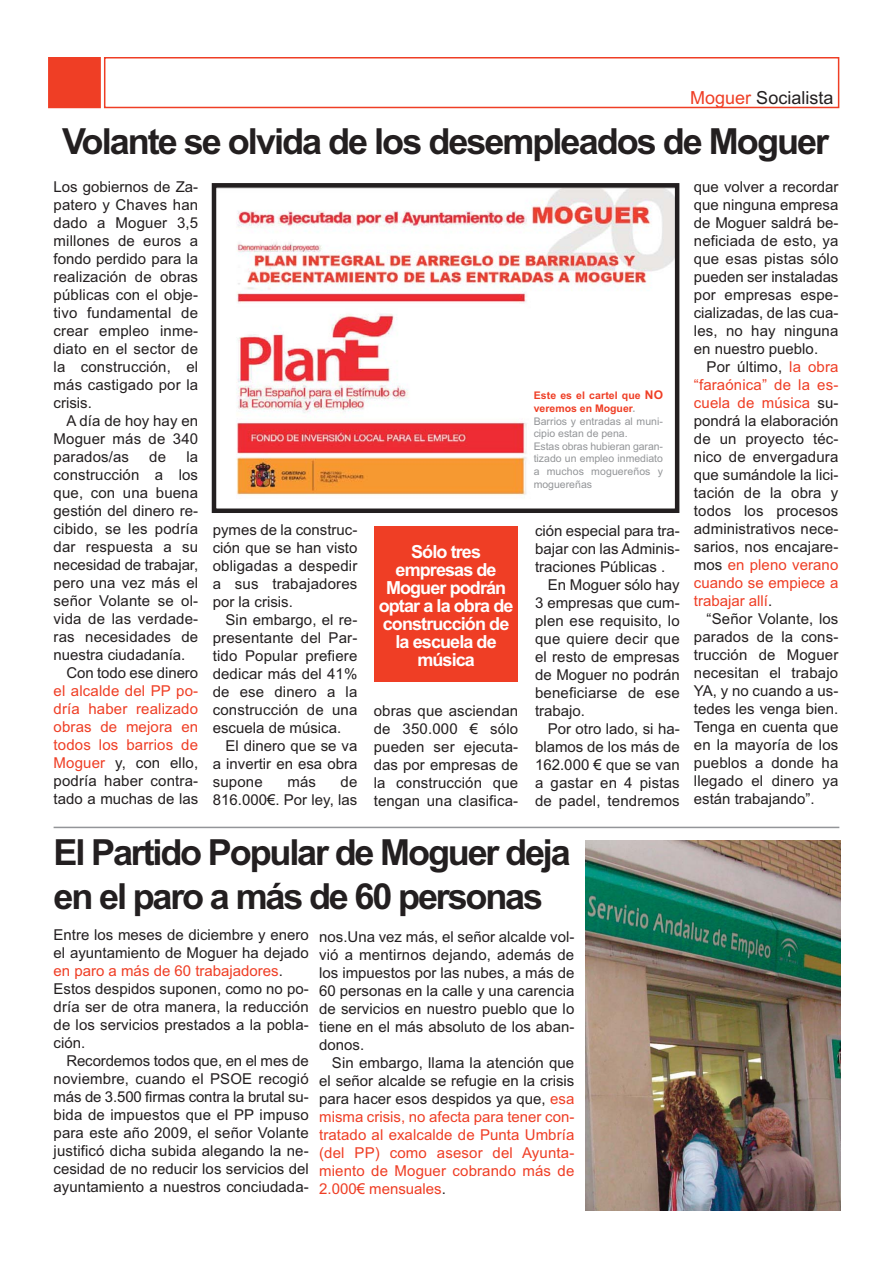
<style>
.page{position:relative;width:893px;height:1263px;background:#fff}
.page>*{position:absolute;margin:0;border:0;box-sizing:border-box;transform-origin:0 0}
.t1{font:700 36px/43.2px "Arial";letter-spacing:-.06em;color:#231f20}
.t2{font:700 18px/18px "Arial";letter-spacing:-.05em;color:#fff;text-align:center}
.t3{font:18px "Arial";color:#231f20}
.t4{font:15px/18px "Arial";color:#231f20;text-align:justify}
.t5{font:15px/18px "Arial";letter-spacing:.01em;color:#ef3e25;text-align:justify}
.t6{font:10.5px/12.8px "Arial";color:#939598}
.s1{color:#ef3e25}
.s2{font-weight:700;color:#ef3e25}
.s3{font-weight:700;font-size:12px;color:#ef3e25}
.s4{font-weight:700;color:#a9abae}
.s5{color:#231f20}
</style>
<div class="page">
<div style="left:104px;top:57px;width:735px;height:51px;border:2px solid #ef3e25"></div>
<div style="left:51px;top:60px;width:47px;height:45px;background:#ef3e25"></div>
<div style="left:48px;top:57px;width:53px;height:51px;border:3px solid #ef3e25"></div>
<img style="left:217px;top:188px;width:457px;height:308px">
<div style="left:212px;top:183px;width:467px;height:330px;border:4px solid #231f20"></div>
<hr style="left:54px;top:827px;width:785px;height:1px;background:#939598">
<img style="left:585px;top:840px;width:255px;height:371px">
<div style="left:374px;top:527px;width:143px;height:155px;background:#ef3e25"></div>
<p class="t3" style="left:690px;top:91px;width:145px"><span class="s1">Moguer</span> Socialista</p>
<h1 class="t1" style="left:62px;top:123px;width:768px">Volante se olvida de los desempleados de Moguer</h1>
<p class="t4" style="left:54px;top:179px;width:146px">Los gobiernos de Za&shy;patero y Chaves han dado a Moguer 3,5 millones de euros a fondo perdido para la realización de obras públicas con el obje&shy;tivo fundamental de crear empleo inme&shy;diato en el sector de la construcción, el más castigado por la crisis.</p>
<p class="t4" style="left:54px;top:413px;width:146px;text-indent:13px">A día de hoy hay en Moguer más de 340 parados/as</p>
<p class="t4" style="left:693px;top:179px;width:146px">que volver a recordar que ninguna empresa de Moguer saldrá be&shy;neficiada de esto, ya que esas pistas sólo pueden ser instaladas por empresas espe&shy;cializadas, de las cua&shy;les, no hay ninguna en nuestro pueblo.</p>
<p class="t4" style="left:693px;top:359px;width:146px;text-indent:13px">Por último, <span class="s1">la obra “faraónica” de la es&shy;cuela de música</span> su&shy;pondrá la elaboración de un proyecto téc&shy;nico de envergadura que sumándole la lici&shy;tación de la obra y todos los procesos administrativos nece&shy;sarios, nos encajare&shy;mos <span class="s1">en pleno verano cuando se empiece a trabajar allí</span>.</p>
<p class="t4" style="left:693px;top:611px;width:146px;text-indent:13px">“Señor Volante, los parados de la cons&shy;trucción de Moguer necesitan el trabajo YA, y no cuando a us&shy;tedes les venga bien.<br>Tenga en cuenta que en la mayoría de los pueblos a donde ha llegado el dinero ya están trabajando”.</p>
<p class="t6" style="left:533px;top:390px;width:131px"><span class="s2">Este es el cartel que</span> <span class="s3">NO </span><span class="s2">veremos en Moguer</span><span class="s4">.<br></span>Barrios y entradas al muni&shy;cipio estan de pena.<br>Estas obras hubieran garan&shy;tizado un empleo inmediato a muchos moguereños y moguereñas</p>
<p class="t4" style="left:149px;top:449px;width:18px">de</p>
<p class="t4" style="left:186px;top:449px;width:13px">la</p>
<p class="t4" style="left:54px;top:467px;width:146px">construcción a los</p>
<p class="t4" style="left:54px;top:485px;width:146px">que, con una buena</p>
<p class="t4" style="left:54px;top:503px;width:146px">gestión del dinero re-</p>
<p class="t4" style="left:54px;top:521px;width:146px">cibido, se les podría</p>
<p class="t4" style="left:54px;top:539px;width:146px">dar respuesta a su</p>
<p class="t4" style="left:54px;top:557px;width:146px">necesidad de trabajar,</p>
<p class="t4" style="left:54px;top:575px;width:146px">pero una vez más el</p>
<p class="t4" style="left:54px;top:593px;width:146px">señor Volante se ol-</p>
<p class="t4" style="left:54px;top:611px;width:146px">vida de las verdade-</p>
<p class="t4" style="left:54px;top:629px;width:146px">ras necesidades de</p>
<p class="t4" style="left:54px;top:647px;width:133px">nuestra ciudadanía.</p>
<p class="t4" style="left:66px;top:665px;width:133px">Con todo ese dinero</p>
<p class="t5" style="left:54px;top:683px;width:146px">el alcalde del PP po&shy;dría haber realizado obras de mejora en todos los barrios de Moguer <span class="s5">y, con ello, podría haber contra&shy;tado a muchas de las</span></p>
<p class="t4" style="left:213px;top:523px;width:146px">pymes de la construc&shy;ción que se han visto obligadas a despedir a sus trabajadores por la crisis.</p>
<p class="t4" style="left:213px;top:613px;width:146px;text-indent:13px">Sin embargo, el re&shy;presentante del Par&shy;tido Popular prefiere dedicar más del 41% de ese dinero a la construcción de una escuela de música.</p>
<p class="t4" style="left:213px;top:739px;width:146px;text-indent:13px">El dinero que se va a invertir en esa obra supone</p>
<p class="t4" style="left:535px;top:523px;width:146px">ción especial para tra-</p>
<p class="t4" style="left:535px;top:541px;width:146px">bajar con las Adminis-</p>
<p class="t4" style="left:535px;top:559px;width:132px">traciones Públicas .</p>
<p class="t4" style="left:548px;top:577px;width:133px">En Moguer sólo hay</p>
<p class="t4" style="left:535px;top:595px;width:146px">3 empresas que cum-</p>
<p class="t4" style="left:535px;top:613px;width:146px">plen ese requisito, lo</p>
<p class="t4" style="left:535px;top:631px;width:146px">que quiere decir que</p>
<p class="t4" style="left:535px;top:649px;width:146px">el resto de empresas</p>
<p class="t4" style="left:535px;top:667px;width:146px">de Moguer no podrán</p>
<p class="t4" style="left:535px;top:685px;width:146px">beneficiarse de ese</p>
<p class="t4" style="left:535px;top:703px;width:52px">trabajo.</p>
<p class="t4" style="left:548px;top:721px;width:133px">Por otro lado, si ha-</p>
<p class="t4" style="left:535px;top:739px;width:146px">blamos de los más de</p>
<p class="t4" style="left:535px;top:757px;width:146px">162.000 € que se van</p>
<p class="t4" style="left:535px;top:775px;width:146px">a gastar en 4 pistas</p>
<p class="t4" style="left:535px;top:793px;width:146px">de padel, tendremos</p>
<p class="t2" style="left:379px;top:544px;width:136px">Sólo tres empresas de<br>Moguer podrán optar a la obra de construcción de la escuela de música</p>
<p class="t4" style="left:373px;top:703px;width:146px">obras que asciendan de 350.000 € sólo pueden ser ejecuta&shy;das por empresas de la construcción que tengan una clasifica-</p>
<p class="t4" style="left:287px;top:775px;width:30px">más</p>
<p class="t4" style="left:213px;top:775px;width:146px;text-align:right">de<br>816.000€. Por ley, las</p>
<h1 class="t1" style="left:54px;top:835px;width:518px">El Partido Popular de Moguer deja en el paro a más de 60 personas</h1>
<p class="t4" style="left:54px;top:927px;width:257px;text-align:left">Entre los meses de diciembre y enero el ayuntamiento de Moguer ha dejado <span class="s1">en paro a más de 60 trabajadores</span>.<br>Estos despidos suponen, como no po&shy;dría ser de otra manera, la reducción de los servicios prestados a la pobla&shy;ción.</p>
<p class="t4" style="left:54px;top:1053px;width:257px;text-indent:13px">Recordemos todos que, en el mes de noviembre, cuando el PSOE recogió más de 3.500 firmas contra la brutal su&shy;bida de impuestos que el PP impuso para este año 2009, el señor Volante justificó dicha subida alegando la ne&shy;cesidad de no reducir los servicios del ayuntamiento a nuestros conciudada-</p>
<p class="t4" style="left:319px;top:929px;width:257px">nos.Una vez más, el señor alcalde vol&shy;vió a mentirnos dejando, además de los impuestos por las nubes, a más de 60 personas en la calle y una carencia de servicios en nuestro pueblo que lo tiene en el más absoluto de los aban&shy;donos.</p>
<p class="t5" style="left:319px;top:1055px;width:257px;text-indent:13px"><span class="s5">Sin embargo, llama la atención que el señor alcalde se refugie en la crisis para hacer esos despidos ya que,</span> esa misma crisis, no afecta para tener con&shy;tratado al exalcalde de Punta Umbría (del PP) como asesor del Ayunta&shy;miento de Moguer cobrando más de 2.000€ mensuales<span class="s5">.</span></p>
</div>
